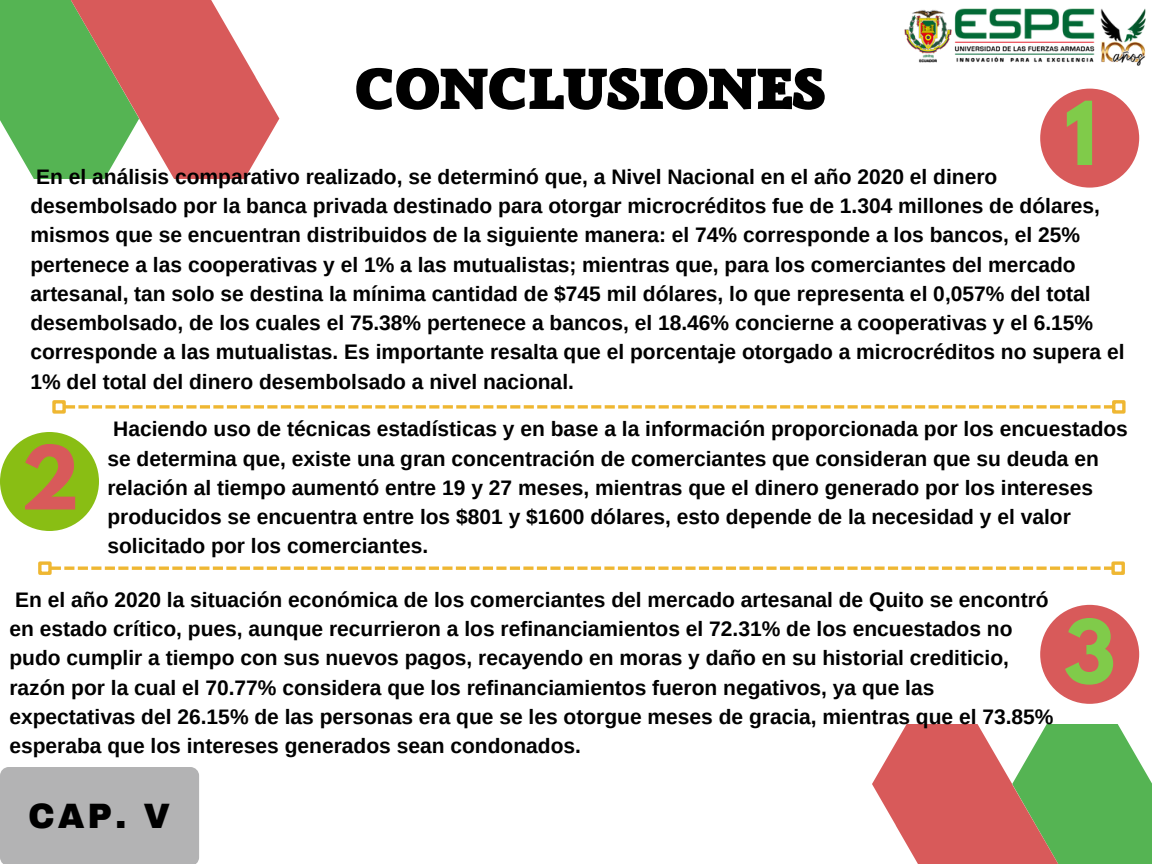
<style>
.page{position:relative;width:1152px;height:864px;background:#fff}
.page>*{position:absolute;margin:0;border:0;box-sizing:border-box;transform-origin:0 0}
.t1{font:700 78px "League Spartan";color:#80cb4a}
.t2{font:700 78px "League Spartan";color:#d85a5a}
.t3{font:900 60px "Anaphora";letter-spacing:-.035em;color:#000}
.t4{font:900 34.5px "Archivo";color:#000}
.t5{font:700 21px/29.2px "Arimo";color:#000}
</style>
<div class="page">
<svg style="left:0;top:0;width:279px;height:178px"></svg>
<img style="left:904px;top:8px;width:242px;height:58px">
<svg style="left:872px;top:724px;width:280px;height:140px;background:#a99770"></svg>
<div style="left:0;top:767px;width:199px;height:97px;background:#b3b3b4"></div>
<div style="left:1040px;top:89px;width:99px;height:99px;background:#d85a5a;border-radius:50%"></div>
<div style="left:0;top:432px;width:99px;height:99px;background:#89be14;border-radius:50%"></div>
<div style="left:1040px;top:605px;width:99px;height:99px;background:#d85a5a;border-radius:50%"></div>
<svg style="left:66px;top:405px;width:9px;height:4px"></svg>
<svg style="left:78px;top:405px;width:11px;height:4px"></svg>
<svg style="left:92px;top:405px;width:10px;height:4px"></svg>
<svg style="left:105px;top:405px;width:11px;height:4px"></svg>
<svg style="left:119px;top:405px;width:10px;height:4px"></svg>
<svg style="left:132px;top:405px;width:11px;height:4px"></svg>
<svg style="left:146px;top:405px;width:10px;height:4px"></svg>
<svg style="left:159px;top:405px;width:11px;height:4px"></svg>
<svg style="left:173px;top:405px;width:10px;height:4px"></svg>
<svg style="left:186px;top:405px;width:11px;height:4px"></svg>
<svg style="left:200px;top:405px;width:10px;height:4px"></svg>
<svg style="left:213px;top:405px;width:11px;height:4px"></svg>
<svg style="left:227px;top:405px;width:10px;height:4px"></svg>
<svg style="left:240px;top:405px;width:10px;height:4px"></svg>
<svg style="left:254px;top:405px;width:10px;height:4px"></svg>
<svg style="left:267px;top:405px;width:10px;height:4px"></svg>
<svg style="left:281px;top:405px;width:10px;height:4px"></svg>
<svg style="left:294px;top:405px;width:10px;height:4px"></svg>
<svg style="left:308px;top:405px;width:10px;height:4px"></svg>
<svg style="left:321px;top:405px;width:10px;height:4px"></svg>
<svg style="left:335px;top:405px;width:10px;height:4px"></svg>
<svg style="left:348px;top:405px;width:10px;height:4px"></svg>
<svg style="left:362px;top:405px;width:10px;height:4px"></svg>
<svg style="left:375px;top:405px;width:10px;height:4px"></svg>
<svg style="left:389px;top:405px;width:10px;height:4px"></svg>
<svg style="left:402px;top:405px;width:10px;height:4px"></svg>
<svg style="left:416px;top:405px;width:10px;height:4px"></svg>
<svg style="left:429px;top:405px;width:10px;height:4px"></svg>
<svg style="left:443px;top:405px;width:10px;height:4px"></svg>
<svg style="left:456px;top:405px;width:10px;height:4px"></svg>
<svg style="left:470px;top:405px;width:10px;height:4px"></svg>
<svg style="left:483px;top:405px;width:10px;height:4px"></svg>
<svg style="left:497px;top:405px;width:10px;height:4px"></svg>
<svg style="left:510px;top:405px;width:10px;height:4px"></svg>
<svg style="left:524px;top:405px;width:10px;height:4px"></svg>
<svg style="left:537px;top:405px;width:10px;height:4px"></svg>
<svg style="left:551px;top:405px;width:10px;height:4px"></svg>
<svg style="left:564px;top:405px;width:10px;height:4px"></svg>
<svg style="left:578px;top:405px;width:10px;height:4px"></svg>
<svg style="left:591px;top:405px;width:10px;height:4px"></svg>
<svg style="left:605px;top:405px;width:10px;height:4px"></svg>
<svg style="left:618px;top:405px;width:10px;height:4px"></svg>
<svg style="left:632px;top:405px;width:10px;height:4px"></svg>
<svg style="left:645px;top:405px;width:10px;height:4px"></svg>
<svg style="left:659px;top:405px;width:10px;height:4px"></svg>
<svg style="left:672px;top:405px;width:10px;height:4px"></svg>
<svg style="left:686px;top:405px;width:10px;height:4px"></svg>
<svg style="left:699px;top:405px;width:10px;height:4px"></svg>
<svg style="left:713px;top:405px;width:10px;height:4px"></svg>
<svg style="left:726px;top:405px;width:10px;height:4px"></svg>
<svg style="left:740px;top:405px;width:10px;height:4px"></svg>
<svg style="left:753px;top:405px;width:10px;height:4px"></svg>
<svg style="left:767px;top:405px;width:10px;height:4px"></svg>
<svg style="left:780px;top:405px;width:10px;height:4px"></svg>
<svg style="left:794px;top:405px;width:10px;height:4px"></svg>
<svg style="left:807px;top:405px;width:10px;height:4px"></svg>
<svg style="left:821px;top:405px;width:10px;height:4px"></svg>
<svg style="left:834px;top:405px;width:10px;height:4px"></svg>
<svg style="left:848px;top:405px;width:10px;height:4px"></svg>
<svg style="left:861px;top:405px;width:10px;height:4px"></svg>
<svg style="left:875px;top:405px;width:10px;height:4px"></svg>
<svg style="left:888px;top:405px;width:10px;height:4px"></svg>
<svg style="left:902px;top:405px;width:10px;height:4px"></svg>
<svg style="left:915px;top:405px;width:10px;height:4px"></svg>
<svg style="left:929px;top:405px;width:10px;height:4px"></svg>
<svg style="left:942px;top:405px;width:10px;height:4px"></svg>
<svg style="left:956px;top:405px;width:10px;height:4px"></svg>
<svg style="left:969px;top:405px;width:10px;height:4px"></svg>
<svg style="left:983px;top:405px;width:10px;height:4px"></svg>
<svg style="left:996px;top:405px;width:10px;height:4px"></svg>
<svg style="left:1009px;top:405px;width:11px;height:4px"></svg>
<svg style="left:1023px;top:405px;width:10px;height:4px"></svg>
<svg style="left:1036px;top:405px;width:11px;height:4px"></svg>
<svg style="left:1050px;top:405px;width:10px;height:4px"></svg>
<svg style="left:1063px;top:405px;width:11px;height:4px"></svg>
<svg style="left:1077px;top:405px;width:10px;height:4px"></svg>
<svg style="left:1090px;top:405px;width:11px;height:4px"></svg>
<svg style="left:1104px;top:405px;width:8px;height:4px"></svg>
<div style="left:52px;top:400px;width:14px;height:14px;border:3px solid #efb732"></div>
<div style="left:1112px;top:400px;width:14px;height:14px;border:3px solid #efb732"></div>
<svg style="left:52px;top:567px;width:1059px;height:3px"></svg>
<div style="left:38px;top:561px;width:14px;height:14px;border:3px solid #efb732"></div>
<div style="left:1111px;top:561px;width:14px;height:14px;border:3px solid #efb732"></div>
<h2 class="t3" style="left:355px;top:65px;width:473px">CONCLUSIONES</h2>
<h1 class="t1" style="left:1065px;top:95px;width:34px">1</h1>
<p class="t5" style="left:30px;top:162px;width:1096px">En el análisis comparativo realizado, se determinó que, a Nivel Nacional en el año 2020 el dinero desembolsado por la banca privada destinado para otorgar microcréditos fue de 1.304 millones de dólares, mismos que se encuentran distribuidos de la siguiente manera: el 74% corresponde a los bancos, el 25% pertenece a las cooperativas y el 1% a las mutualistas; mientras que, para los comerciantes del mercado artesanal, tan solo se destina la mínima cantidad de $745 mil dólares, lo que representa el 0,057% del total desembolsado, de los cuales el 75.38% pertenece a bancos, el 18.46% concierne a cooperativas y el 6.15% corresponde a las mutualistas. Es importante resalta que el porcentaje otorgado a microcréditos no supera el 1% del total del dinero desembolsado a nivel nacional.</p>
<p class="t5" style="left:107px;top:415px;width:1022px">Haciendo uso de técnicas estadísticas y en base a la información proporcionada por los encuestados se determina que, existe una gran concentración de comerciantes que consideran que su deuda en relación al tiempo aumentó entre 19 y 27 meses, mientras que el dinero generado por los intereses producidos se encuentra entre los $801 y $1600 dólares, esto depende de la necesidad y el valor solicitado por los comerciantes.</p>
<p class="t5" style="left:9px;top:585px;width:1046px">En el año 2020 la situación económica de los comerciantes del mercado artesanal de Quito se encontró en estado crítico, pues, aunque recurrieron a los refinanciamientos el 72.31% de los encuestados no pudo cumplir a tiempo con sus nuevos pagos, recayendo en moras y daño en su historial crediticio, razón por la cual el 70.77% considera que los refinanciamientos fueron negativos, ya que las expectativas del 26.15% de las personas era que se les otorgue meses de gracia, mientras que el 73.85% esperaba que los intereses generados sean condonados.</p>
<h1 class="t2" style="left:21px;top:439px;width:60px">2</h1>
<h1 class="t1" style="left:1064px;top:613px;width:53px">3</h1>
<h3 class="t4" style="left:28px;top:798px;width:144px">CAP. V</h3>
</div>
